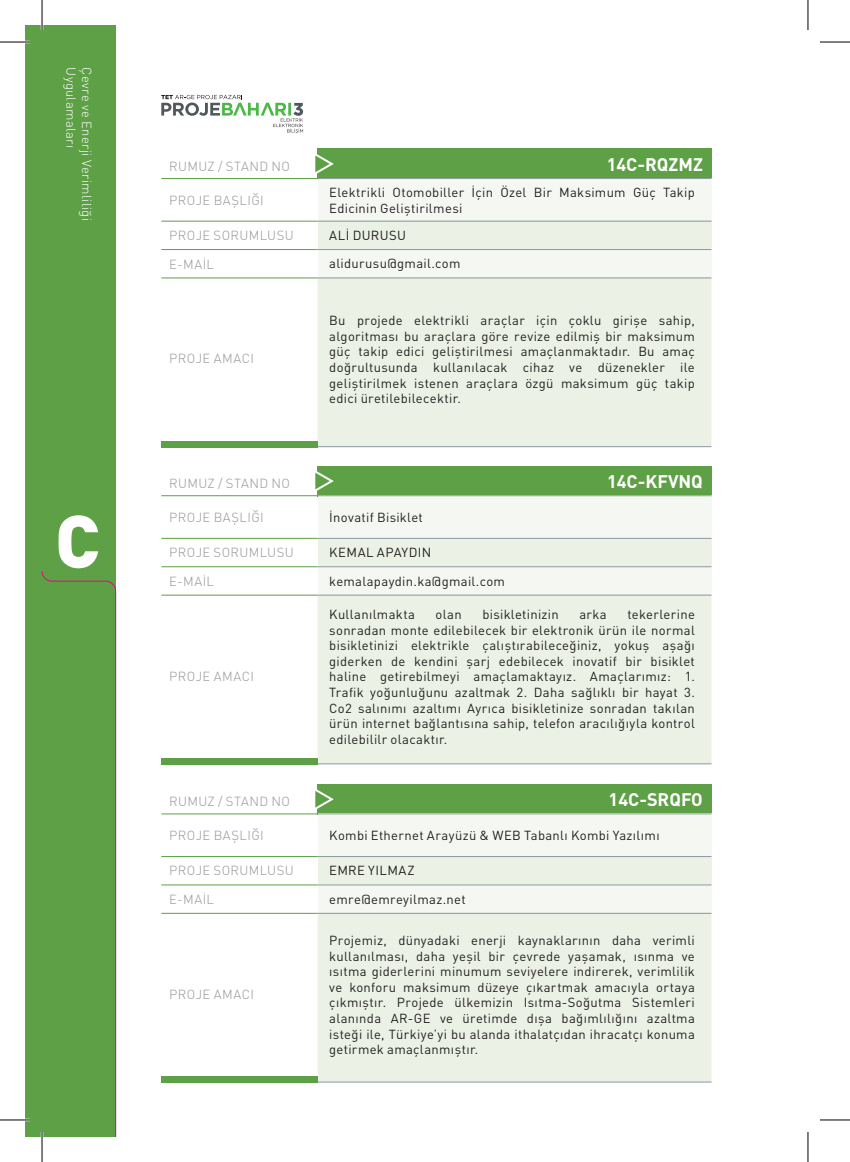
<style>
.page{position:relative;width:850px;height:1162px;background:#fff}
.page>*{position:absolute;margin:0;border:0;box-sizing:border-box;transform-origin:0 0}
.t1{font:900 73.2px "DIN Pro";color:#fff}
.t2{font:700 18px "DIN Pro";color:#fff}
.t3{font:13px/15.6px "DIN Pro";letter-spacing:.025em;color:#231f20;text-align:justify}
.t4{font:300 13px "DIN Pro";letter-spacing:.03em;color:#939598}
.t5{font:300 13px "DIN Pro";letter-spacing:.03em;color:#fff}
</style>
<div class="page">
<div style="left:25px;top:25px;width:91px;height:1111px;background:#5ea046"></div>
<svg style="left:161px;top:95px;width:142px;height:38px"></svg>
<div style="left:317px;top:149px;width:394px;height:30px;background:#5ea046"></div>
<div style="left:317px;top:466px;width:394px;height:30px;background:#5ea046"></div>
<div style="left:317px;top:784px;width:394px;height:30px;background:#5ea046"></div>
<div style="left:317px;top:221px;width:394px;height:29px;background:#ebf1e5"></div>
<div style="left:317px;top:537px;width:394px;height:30px;background:#ebf1e5"></div>
<div style="left:317px;top:855px;width:394px;height:30px;background:#ebf1e5"></div>
<div style="left:317px;top:249px;width:394px;height:29px;background:#f5f8f2"></div>
<div style="left:317px;top:566px;width:394px;height:29px;background:#f5f8f2"></div>
<div style="left:317px;top:884px;width:394px;height:29px;background:#f5f8f2"></div>
<div style="left:317px;top:278px;width:394px;height:168px;background:#ebf1e5"></div>
<div style="left:317px;top:595px;width:394px;height:168px;background:#ebf1e5"></div>
<div style="left:317px;top:913px;width:394px;height:168px;background:#ebf1e5"></div>
<svg style="left:313px;top:154px;width:398px;height:67px"></svg>
<svg style="left:313px;top:471px;width:398px;height:66px"></svg>
<svg style="left:313px;top:789px;width:398px;height:66px"></svg>
<hr style="left:317px;top:178px;width:394px;height:1px;background:#8b989f">
<hr style="left:317px;top:495px;width:394px;height:1px;background:#8b989f">
<hr style="left:317px;top:813px;width:394px;height:1px;background:#8b989f">
<hr style="left:161px;top:178px;width:156px;height:1px;background:#5ea046">
<hr style="left:161px;top:495px;width:156px;height:1px;background:#5ea046">
<hr style="left:161px;top:813px;width:156px;height:1px;background:#5ea046">
<hr style="left:317px;top:221px;width:394px;height:1px;background:#8b989f">
<hr style="left:317px;top:537px;width:394px;height:1px;background:#8b989f">
<hr style="left:317px;top:855px;width:394px;height:1px;background:#8b989f">
<hr style="left:161px;top:221px;width:156px;height:1px;background:#5ea046">
<hr style="left:161px;top:537px;width:156px;height:1px;background:#5ea046">
<hr style="left:161px;top:855px;width:156px;height:1px;background:#5ea046">
<hr style="left:317px;top:249px;width:394px;height:1px;background:#8b989f">
<hr style="left:317px;top:566px;width:394px;height:1px;background:#8b989f">
<hr style="left:317px;top:884px;width:394px;height:1px;background:#8b989f">
<hr style="left:161px;top:249px;width:156px;height:1px;background:#5ea046">
<hr style="left:161px;top:566px;width:156px;height:1px;background:#5ea046">
<hr style="left:161px;top:884px;width:156px;height:1px;background:#5ea046">
<hr style="left:317px;top:277px;width:394px;height:1px;background:#8b989f">
<hr style="left:317px;top:594px;width:394px;height:1px;background:#8b989f">
<hr style="left:317px;top:912px;width:394px;height:1px;background:#8b989f">
<hr style="left:161px;top:277px;width:156px;height:1px;background:#5ea046">
<hr style="left:161px;top:594px;width:156px;height:1px;background:#5ea046">
<hr style="left:161px;top:912px;width:156px;height:1px;background:#5ea046">
<hr style="left:317px;top:446px;width:394px;height:1px;background:#8b989f">
<hr style="left:317px;top:763px;width:394px;height:1px;background:#8b989f">
<hr style="left:317px;top:1081px;width:394px;height:1px;background:#8b989f">
<div style="left:161px;top:441px;width:156px;height:6px;background:#5ea046"></div>
<div style="left:161px;top:758px;width:156px;height:6px;background:#5ea046"></div>
<div style="left:161px;top:1076px;width:156px;height:6px;background:#5ea046"></div>
<svg style="left:41px;top:571px;width:75px;height:565px"></svg>
<hr style="left:0;top:41px;width:30px;height:2px;background:#fff">
<hr style="left:0;top:1118px;width:30px;height:2px;background:#fff">
<hr style="left:41px;top:0;width:2px;height:30px;background:#fff">
<hr style="left:41px;top:1131px;width:2px;height:30px;background:#fff">
<hr style="left:0;top:42px;width:30px;height:1px;background:#000">
<hr style="left:819px;top:42px;width:30px;height:1px;background:#000">
<hr style="left:0;top:1119px;width:30px;height:1px;background:#000">
<hr style="left:819px;top:1119px;width:30px;height:1px;background:#000">
<hr style="left:42px;top:0;width:1px;height:30px;background:#000">
<hr style="left:42px;top:1131px;width:1px;height:30px;background:#000">
<hr style="left:807px;top:0;width:1px;height:30px;background:#000">
<hr style="left:807px;top:1131px;width:1px;height:30px;background:#000">
<p class="t5" style="left:80px;top:67px;width:83px;rotate:90deg">Uygulamaları</p>
<p class="t5" style="left:95px;top:67px;width:155px;rotate:90deg">Çevre ve Enerji Verimliliği</p>
<h1 class="t1" style="left:55px;top:491px;width:46px">C</h1>
<p class="t4" style="left:169px;top:157px;width:122px">RUMUZ / STAND NO</p>
<p class="t4" style="left:169px;top:191px;width:96px">PROJE BAŞLIĞI</p>
<p class="t4" style="left:169px;top:226px;width:126px">PROJE SORUMLUSU</p>
<p class="t4" style="left:169px;top:255px;width:46px">E-MAİL</p>
<p class="t4" style="left:169px;top:350px;width:86px">PROJE AMACI</p>
<p class="t4" style="left:169px;top:474px;width:122px">RUMUZ / STAND NO</p>
<p class="t4" style="left:169px;top:508px;width:96px">PROJE BAŞLIĞI</p>
<p class="t4" style="left:169px;top:543px;width:126px">PROJE SORUMLUSU</p>
<p class="t4" style="left:169px;top:572px;width:46px">E-MAİL</p>
<p class="t4" style="left:169px;top:667px;width:86px">PROJE AMACI</p>
<p class="t4" style="left:169px;top:792px;width:122px">RUMUZ / STAND NO</p>
<p class="t4" style="left:169px;top:826px;width:96px">PROJE BAŞLIĞI</p>
<p class="t4" style="left:169px;top:861px;width:126px">PROJE SORUMLUSU</p>
<p class="t4" style="left:169px;top:890px;width:46px">E-MAİL</p>
<p class="t4" style="left:169px;top:985px;width:86px">PROJE AMACI</p>
<h2 class="t2" style="left:606px;top:152px;width:98px">14C-RQZMZ</h2>
<p class="t3" style="left:329px;top:184px;width:367px">Elektrikli Otomobiller İçin Özel Bir Maksimum Güç Takip<br>Edicinin Geliştirilmesi</p>
<p class="t3" style="left:329px;top:227px;width:78px">ALİ DURUSU</p>
<p class="t3" style="left:329px;top:255px;width:133px">alidurusu@gmail.com</p>
<p class="t3" style="left:329px;top:312px;width:367px">Bu projede elektrikli araçlar için çoklu girişe sahip, algoritması bu araçlara göre revize edilmiş bir maksimum güç takip edici geliştirilmesi amaçlanmaktadır. Bu amaç doğrultusunda kullanılacak cihaz ve düzenekler ile geliştirilmek istenen araçlara özgü maksimum güç takip edici üretilebilecektir.</p>
<h2 class="t2" style="left:607px;top:469px;width:97px">14C-KFVNQ</h2>
<p class="t3" style="left:329px;top:509px;width:95px">İnovatif Bisiklet</p>
<p class="t3" style="left:329px;top:544px;width:104px">KEMAL APAYDIN</p>
<p class="t3" style="left:329px;top:572px;width:177px">kemalapaydin.ka@gmail.com</p>
<p class="t3" style="left:329px;top:606px;width:87px">Kullanılmakta</p>
<p class="t3" style="left:435px;top:606px;width:28px">olan</p>
<p class="t3" style="left:482px;top:606px;width:78px">bisikletinizin</p>
<p class="t3" style="left:579px;top:606px;width:29px">arka</p>
<p class="t3" style="left:329px;top:606px;width:367px;text-indent:298px">tekerlerine sonradan monte edilebilecek bir elektronik ürün ile normal bisikletinizi elektrikle çalıştırabileceğ iniz, yokuş aşağı giderken de kendini şarj edebilecek inovatif bir bisiklet haline getirebilmeyi amaçlamaktayız. Amaçlarımız: 1.<br>Trafik yoğ unluğ unu azaltmak 2. Daha sağ lıklı bir hayat 3.<br>Co2 salınımı azaltımı Ayrıca bisikletinize sonradan takılan ürün internet bağlantısına sahip, telefon aracılığıyla kontrol edilebililr olacaktır.</p>
<h2 class="t2" style="left:608px;top:787px;width:96px">14C-SRQFO</h2>
<p class="t3" style="left:329px;top:827px;width:332px">Kombi Ethernet Arayüzü &amp; WEB Tabanlı Kombi Yazılımı</p>
<p class="t3" style="left:329px;top:862px;width:87px">EMRE YILMAZ</p>
<p class="t3" style="left:329px;top:890px;width:138px">emre@emreyilmaz.net</p>
<p class="t3" style="left:329px;top:931px;width:367px">Projemiz, dünyadaki enerji kaynaklarının daha verimli kullanılması, daha yeşil bir çevrede yaşamak, ısınma ve ısıtma giderlerini minumum seviyelere indirerek, verimlilik ve konforu maksimum düzeye çıkartmak amacıyla ortaya çıkmıştır. Projede ülkemizin Isıtma-Soğutma Sistemleri alanında AR-GE ve üretimde dışa bağımlılığını azaltma isteği ile, Türkiye’yi bu alanda ithalatçıdan ihracatçı konuma getirmek amaçlanmıştır.</p>
</div>
